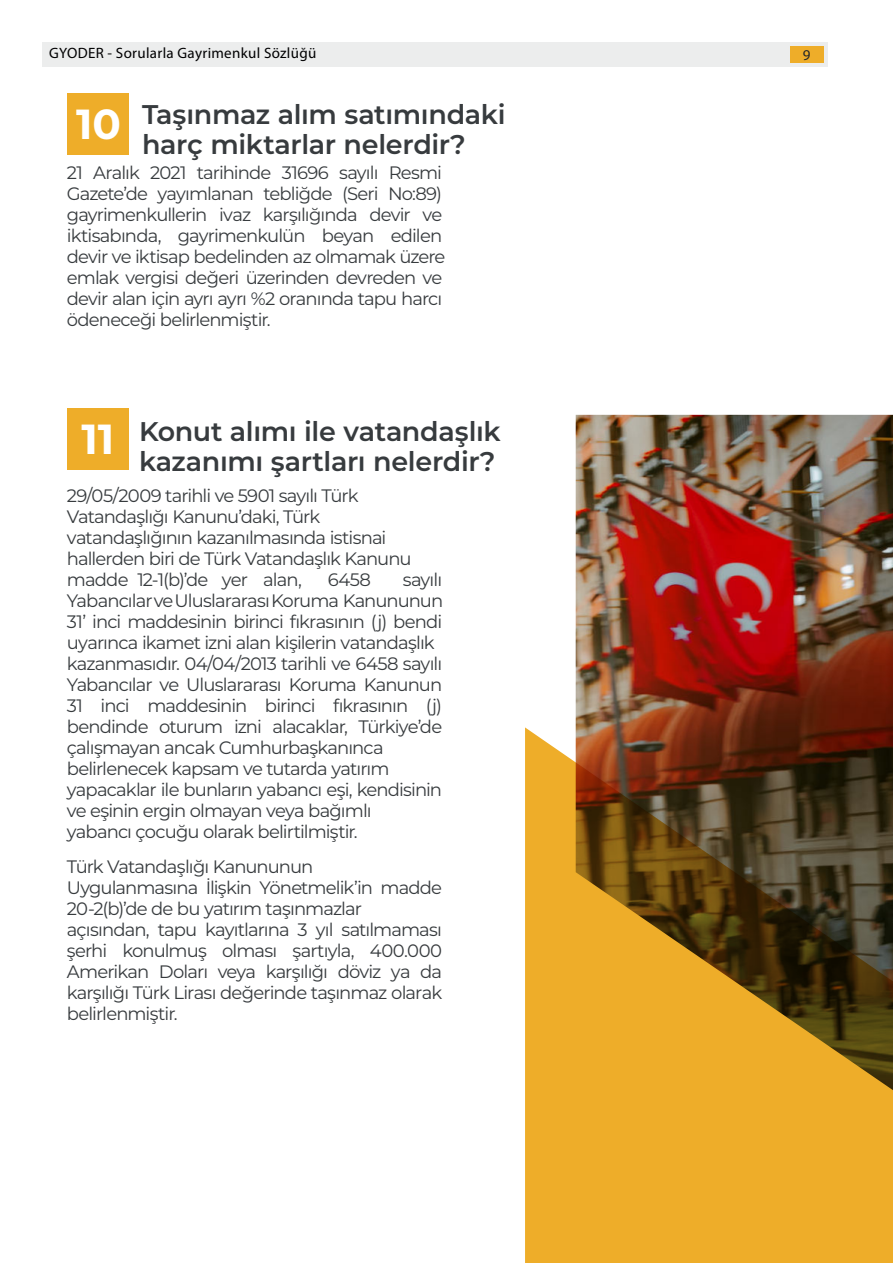
<style>
.page{position:relative;width:893px;height:1263px;background:#fff}
.page>*{position:absolute;margin:0;border:0;box-sizing:border-box;transform-origin:0 0}
.t1{font:700 42px "Montserrat";color:#fff}
.t2{font:600 27px/30px "Montserrat";letter-spacing:-.015em;color:#373b3e}
.t3{font:18px/21px "Montserrat";letter-spacing:-.05em;color:#373b3e}
.t4{font:15px "Myriad Pro";letter-spacing:.02em;color:#000001}
.t5{font:15px "Myriad Pro";color:#23272a}
</style>
<div class="page">
<img style="left:576px;top:415px;width:317px;height:312px">
<div style="left:42px;top:42px;width:785px;height:24px;background:#eceded"></div>
<div style="left:790px;top:46px;width:33px;height:16px;background:#eead29"></div>
<svg style="left:525px;top:727px;width:368px;height:536px;background:#ad7c22"></svg>
<div style="left:67px;top:408px;width:62px;height:62px;background:#eead29"></div>
<div style="left:67px;top:93px;width:62px;height:62px;background:#eead29"></div>
<p class="t4" style="left:49px;top:48px;width:269px">GYODER - Sorularla Gayrimenkul Sözlüğü</p>
<p class="t5" style="left:803px;top:49px;width:9px">9</p>
<h2 class="t2" style="left:142px;top:100px;width:365px">Taşınmaz alım satımındaki harç miktarlar nelerdir?</h2>
<p class="t3" style="left:67px;top:163px;width:380px">21 Aralık 2021 tarihinde 31696 sayılı Resmi Gazete’de yayımlanan tebliğde (Seri No:89) gayrimenkullerin ivaz karşılığında devir ve iktisabında, gayrimenkulün beyan edilen devir ve iktisap bedelinden az olmamak üzere emlak vergisi değeri üzerinden devreden ve devir alan için ayrı ayrı %2 oranında tapu harcı ödeneceği belirlenmiştir.</p>
<h1 class="t1" style="left:76px;top:100px;width:46px">10</h1>
<h2 class="t2" style="left:139px;top:417px;width:363px">Konut alımı ile vatandaşlık kazanımı şartları nelerdir?</h2>
<p class="t3" style="left:67px;top:486px;width:346px">29/05/2009 tarihli ve 5901 sayılı Türk Vatandaşlığı Kanunu’daki, Türk vatandaşlığının kazanılmasında istisnai hallerden biri de Türk Vatandaşlık Kanunu madde 12-1(b)’de yer alan,</p>
<h1 class="t1" style="left:81px;top:415px;width:34px">11</h1>
<p class="t3" style="left:67px;top:570px;width:378px;text-indent:336px">sayılı YabancılarveUluslararasıKoruma Kanununun 31’ inci maddesinin birinci fıkrasının (j) bendi uyarınca ikamet izni alan kişilerin vatandaşlık kazanmasıdır. 04/04/2013 tarihli ve 6458 sayılı Yabancılar ve Uluslararası Koruma Kanunun 31 inci maddesinin birinci fıkrasının (j) bendinde oturum izni alacaklar, Türkiye’de çalışmayan ancak Cumhurbaşkanınca belirlenecek kapsam ve tutarda yatırım yapacaklar ile bunların yabancı eşi, kendisinin ve eşinin ergin olmayan veya bağımlı<br>yabancı çocuğu olarak belirtilmiştir.</p>
<p class="t3" style="left:67px;top:856px;width:377px">Türk Vatandaşlığı Kanununun Uygulanmasına İlişkin Yönetmelik’in madde 20-2(b)’de de bu yatırım taşınmazlar açısından, tapu kayıtlarına 3 yıl satılmaması şerhi konulmuş olması şartıyla, 400.000<br>Amerikan Doları veya karşılığı döviz ya da karşılığı Türk Lirası değerinde taşınmaz olarak belirlenmiştir.</p>
<p class="t3" style="left:328px;top:570px;width:45px">6458</p>
</div>
